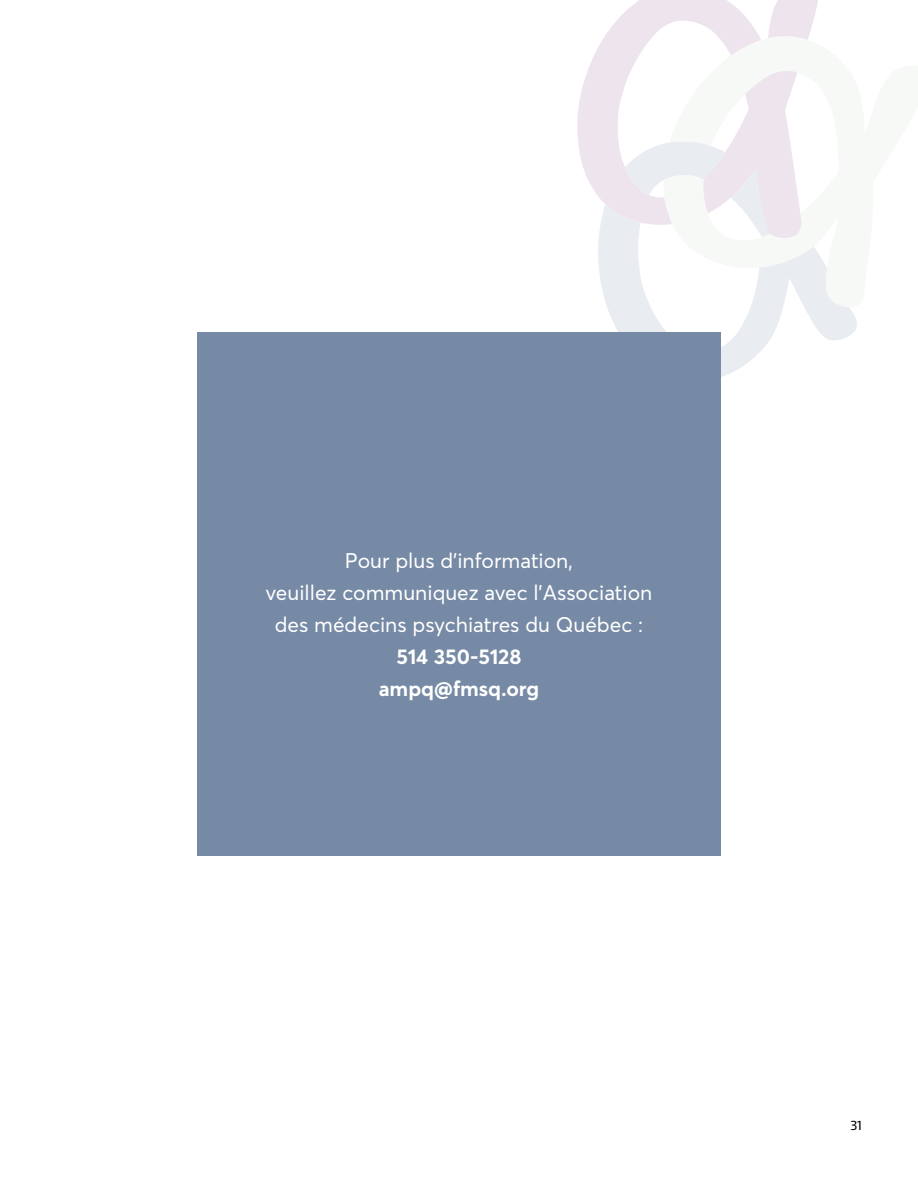
<style>
.page{position:relative;width:918px;height:1188px;background:#fff}
.page>*{position:absolute;margin:0;border:0;box-sizing:border-box;transform-origin:0 0}
.t1{font:21px/32px "Averta";color:#fff;text-align:center}
.t2{font:700 21px/32px "Averta";color:#fff;text-align:center}
.t3{font:13.5px "Ingra";color:#000}
</style>
<div class="page">
<div style="left:197px;top:332px;width:524px;height:524px;background:#768aa5"></div>
<svg style="left:598px;top:238px;width:259px;height:139px"></svg>
<svg style="left:577px;top:0;width:241px;height:238px"></svg>
<p class="t1" style="left:266px;top:545px;width:388px">Pour plus d’information,<br>veuillez communiquez avec l’Association des médecins psychiatres du Québec :</p>
<p class="t2" style="left:379px;top:640px;width:162px">514 350-5128 ampq@fmsq.org</p>
<p class="t3" style="left:851px;top:1117px;width:13px">31</p>
</div>
